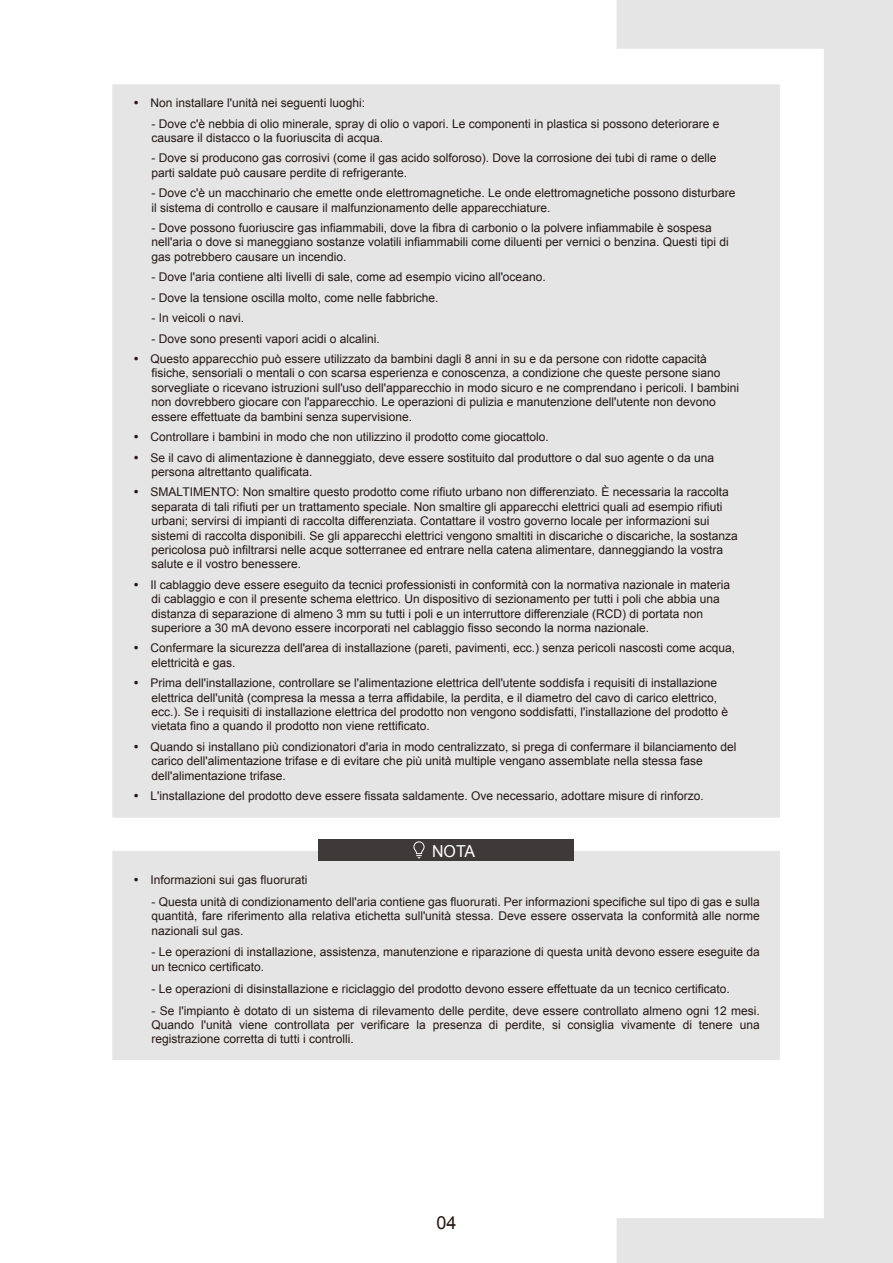
<style>
.page{position:relative;width:893px;height:1263px;background:#fff}
.page>*{position:absolute;margin:0;border:0;box-sizing:border-box;transform-origin:0 0}
.t1{font:18px "Arial";color:#231815}
.t2{font:16.5px "Arial";color:#fff}
.t3{font:12px/14.4px "Arial";color:#231815}
</style>
<div class="page">
<svg style="left:617px;top:0;width:275px;height:1263px;fill:#e5e5e6"></svg>
<div style="left:112px;top:851px;width:668px;height:209px;background:#e5e5e6"></div>
<div style="left:319px;top:840px;width:255px;height:21px;background:#3e3a39"></div>
<svg style="left:413px;top:841px;width:12px;height:17px"></svg>
<div style="left:112px;top:84px;width:668px;height:734px;background:#e5e5e6"></div>
<svg style="left:892px;top:0;width:1px;height:1263px"></svg>
<p class="t3" style="left:134px;top:96px;width:233px">• Non installare l'unità nei seguenti luoghi:</p>
<p class="t3" style="left:152px;top:116px;width:569px">- Dove c'è nebbia di olio minerale, spray di olio o vapori. Le componenti in plastica si possono deteriorare e causare il distacco o la fuoriuscita di acqua.</p>
<p class="t3" style="left:152px;top:151px;width:566px">- Dove si producono gas corrosivi (come il gas acido solforoso). Dove la corrosione dei tubi di rame o delle parti saldate può causare perdite di refrigerante.</p>
<p class="t3" style="left:152px;top:186px;width:585px">- Dove c'è un macchinario che emette onde elettromagnetiche. Le onde elettromagnetiche possono disturbare il sistema di controllo e causare il malfunzionamento delle apparecchiature.</p>
<p class="t3" style="left:152px;top:221px;width:579px">- Dove possono fuoriuscire gas infiammabili, dove la fibra di carbonio o la polvere infiammabile è sospesa nell'aria o dove si maneggiano sostanze volatili infiammabili come diluenti per vernici o benzina. Questi tipi di gas potrebbero causare un incendio.</p>
<p class="t3" style="left:152px;top:270px;width:396px">- Dove l'aria contiene alti livelli di sale, come ad esempio vicino all'oceano.</p>
<p class="t3" style="left:152px;top:290px;width:288px">- Dove la tensione oscilla molto, come nelle fabbriche.</p>
<p class="t3" style="left:152px;top:311px;width:94px">- In veicoli o navi.</p>
<p class="t3" style="left:152px;top:331px;width:230px">- Dove sono presenti vapori acidi o alcalini.</p>
<p class="t3" style="left:152px;top:352px;width:589px;text-indent:-18px">• Questo apparecchio può essere utilizzato da bambini dagli 8 anni in su e da persone con ridotte capacità fisiche, sensoriali o mentali o con scarsa esperienza e conoscenza, a condizione che queste persone siano sorvegliate o ricevano istruzioni sull'uso dell'apparecchio in modo sicuro e ne comprendano i pericoli. I bambini non dovrebbero giocare con l'apparecchio. Le operazioni di pulizia e manutenzione dell'utente non devono essere effettuate da bambini senza supervisione.</p>
<p class="t3" style="left:134px;top:430px;width:417px">• Controllare i bambini in modo che non utilizzino il prodotto come giocattolo.</p>
<p class="t3" style="left:152px;top:450px;width:564px;text-indent:-18px">• Se il cavo di alimentazione è danneggiato, deve essere sostituito dal produttore o dal suo agente o da una persona altrettanto qualificata.</p>
<p class="t3" style="left:152px;top:485px;width:588px;text-indent:-18px">• SMALTIMENTO: Non smaltire questo prodotto come rifiuto urbano non differenziato. È necessaria la raccolta separata di tali rifiuti per un trattamento speciale. Non smaltire gli apparecchi elettrici quali ad esempio rifiuti urbani; servirsi di impianti di raccolta differenziata. Contattare il vostro governo locale per informazioni sui sistemi di raccolta disponibili. Se gli apparecchi elettrici vengono smaltiti in discariche o discariche, la sostanza pericolosa può infiltrarsi nelle acque sotterranee ed entrare nella catena alimentare, danneggiando la vostra salute e il vostro benessere.</p>
<p class="t3" style="left:152px;top:577px;width:580px;text-indent:-18px">• Il cablaggio deve essere eseguito da tecnici professionisti in conformità con la normativa nazionale in materia di cablaggio e con il presente schema elettrico. Un dispositivo di sezionamento per tutti i poli che abbia una distanza di separazione di almeno 3 mm su tutti i poli e un interruttore differenziale (RCD) di portata non superiore a 30 mA devono essere incorporati nel cablaggio fisso secondo la norma nazionale.</p>
<p class="t3" style="left:152px;top:641px;width:585px;text-indent:-18px">• Confermare la sicurezza dell'area di installazione (pareti, pavimenti, ecc.) senza pericoli nascosti come acqua, elettricità e gas.</p>
<p class="t3" style="left:152px;top:676px;width:578px;text-indent:-18px">• Prima dell'installazione, controllare se l'alimentazione elettrica dell'utente soddisfa i requisiti di installazione elettrica dell'unità (compresa la messa a terra affidabile, la perdita, e il diametro del cavo di carico elettrico, ecc.). Se i requisiti di installazione elettrica del prodotto non vengono soddisfatti, l'installazione del prodotto è vietata fino a quando il prodotto non viene rettificato.</p>
<p class="t3" style="left:152px;top:740px;width:586px;text-indent:-18px">• Quando si installano più condizionatori d'aria in modo centralizzato, si prega di confermare il bilanciamento del carico dell'alimentazione trifase e di evitare che più unità multiple vengano assemblate nella stessa fase dell'alimentazione trifase.</p>
<p class="t3" style="left:134px;top:789px;width:572px">• L'installazione del prodotto deve essere fissata saldamente. Ove necessario, adottare misure di rinforzo.</p>
<h2 class="t2" style="left:432px;top:840px;width:45px">NOTA</h2>
<p class="t3" style="left:134px;top:872px;width:175px">• Informazioni sui gas fluorurati</p>
<p class="t3" style="left:152px;top:894px;width:610px;text-align:justify">- Questa unità di condizionamento dell'aria contiene gas fluorurati. Per informazioni specifiche sul tipo di gas e sulla quantità, fare riferimento alla relativa etichetta sull'unità stessa. Deve essere osservata la conformità alle norme nazionali sul gas.</p>
<p class="t3" style="left:152px;top:945px;width:610px">- Le operazioni di installazione, assistenza, manutenzione e riparazione di questa unità devono essere eseguite da un tecnico certificato.</p>
<p class="t3" style="left:152px;top:981px;width:580px">- Le operazioni di disinstallazione e riciclaggio del prodotto devono essere effettuate da un tecnico certificato.</p>
<p class="t3" style="left:152px;top:1003px;width:610px;text-align:justify">- Se l'impianto è dotato di un sistema di rilevamento delle perdite, deve essere controllato almeno ogni 12 mesi.<br>Quando l'unità viene controllata per verificare la presenza di perdite, si consiglia vivamente di tenere una registrazione corretta di tutti i controlli.</p>
<h1 class="t1" style="left:436px;top:1210px;width:22px">04</h1>
</div>
